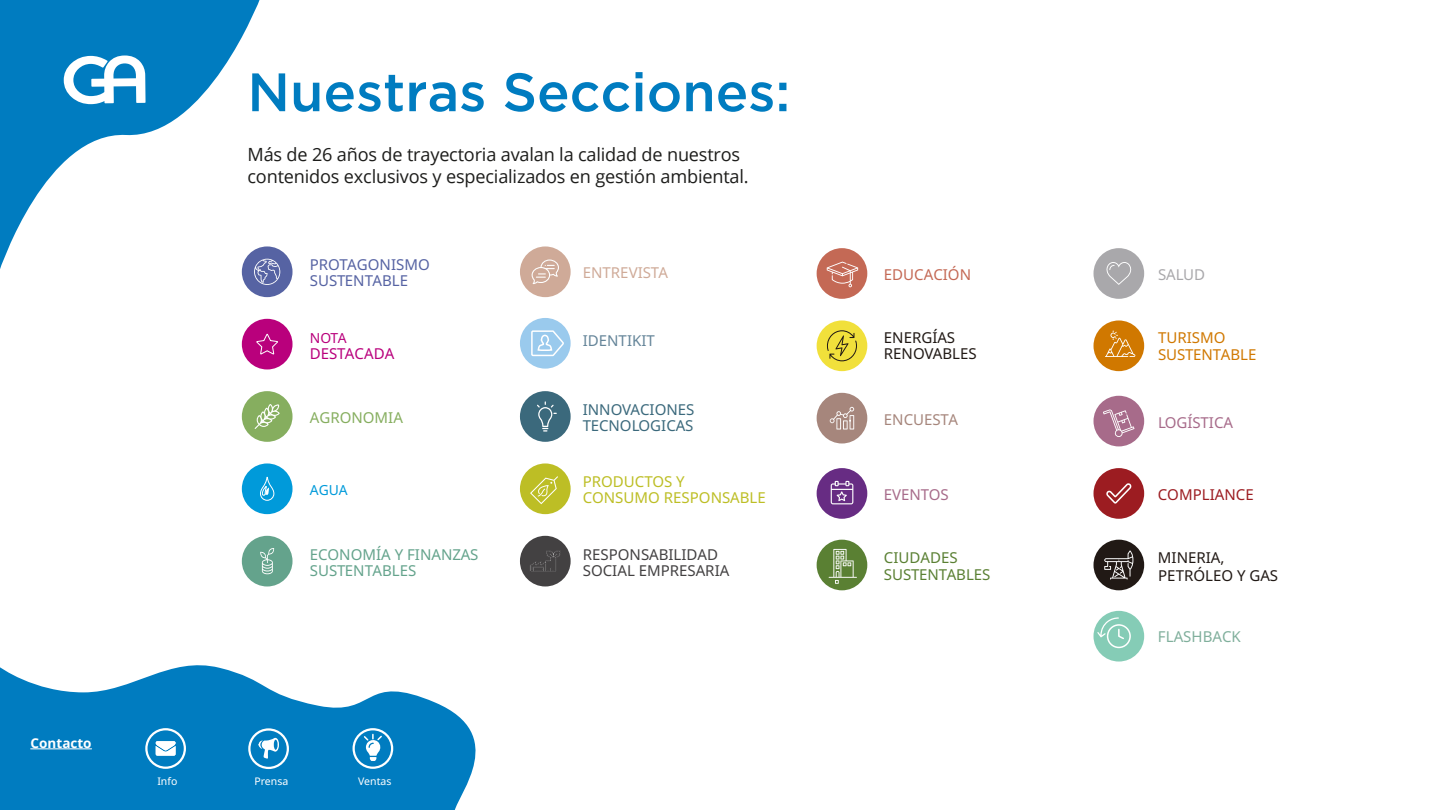
<style>
.page{position:relative;width:1440px;height:810px;background:#fff}
.page>*{position:absolute;margin:0;border:0;box-sizing:border-box;transform-origin:0 0}
.t1{font:500 54px "Gotham";color:#007cc0}
.t2{font:18.15px/21.8px "Open Sans";letter-spacing:-.01em;color:#1d1d1b}
.t3{font:15.08px/15.8px "Noto Sans";color:#211915}
.t4{font:15.08px/16.2px "Noto Sans";color:#434142}
.t5{font:15.08px/16.2px "Noto Sans";color:#64a38c}
.t6{font:15.08px/16.2px "Noto Sans";color:#bdbe25}
.t7{font:15.08px/16.2px "Noto Sans";color:#3b697c}
.t8{font:15.08px/16.2px "Noto Sans";color:#5663a3}
.t9{font:15.08px "Noto Sans";color:#5a8033}
.t10{font:15.08px/17.2px "Noto Sans";color:#d07800}
.t11{font:15.08px "Noto Sans";color:#a76b8a}
.t12{font:15.08px "Noto Sans";color:#9c1c21}
.t13{font:15.08px "Noto Sans";color:#cfaa98}
.t14{font:15.08px "Noto Sans";color:#658599}
.t15{font:15.08px "Noto Sans";color:#80af9c}
.t16{font:15.08px "Noto Sans";color:#b9007c}
.t17{font:15.08px "Noto Sans";color:#86ae5f}
.t18{font:15.08px "Noto Sans";color:#c46955}
.t19{font:15.08px "Noto Sans";color:#a6867c}
.t20{font:15.08px "Noto Sans";letter-spacing:-.005em;color:#a9a8ab}
.t21{font:13.88px "Noto Sans";color:#b9007c}
.t22{font:13.88px "Noto Sans";color:#009ada}
.t23{font:700 13.5px "Noto Sans";color:#fff}
.t24{font:10.5px "Noto Sans";color:#fff}
</style>
<div class="page">
<div style="left:817px;top:393px;width:50px;height:51px;background:#a6867c;border-radius:50%"></div>
<svg style="left:830px;top:407px;width:24px;height:22px"></svg>
<div style="left:242px;top:246px;width:51px;height:51px;background:#5663a3;border-radius:50%"></div>
<svg style="left:254px;top:259px;width:26px;height:26px"></svg>
<div style="left:520px;top:246px;width:51px;height:51px;background:#cfaa98;border-radius:50%"></div>
<svg style="left:532px;top:260px;width:27px;height:24px"></svg>
<div style="left:242px;top:319px;width:51px;height:50px;background:#b9007c;border-radius:50%"></div>
<svg style="left:256px;top:333px;width:22px;height:22px"></svg>
<div style="left:520px;top:318px;width:51px;height:51px;background:#9acaed;border-radius:50%"></div>
<div style="left:242px;top:463px;width:51px;height:51px;background:#009ada;border-radius:50%"></div>
<svg style="left:260px;top:477px;width:15px;height:24px"></svg>
<div style="left:520px;top:391px;width:51px;height:51px;background:#3b697c;border-radius:50%"></div>
<svg style="left:537px;top:401px;width:20px;height:31px"></svg>
<div style="left:242px;top:536px;width:51px;height:50px;background:#64a38c;border-radius:50%"></div>
<svg style="left:260px;top:548px;width:14px;height:26px"></svg>
<div style="left:520px;top:536px;width:51px;height:50px;background:#434142;border-radius:50%"></div>
<svg style="left:530px;top:551px;width:30px;height:21px"></svg>
<div style="left:1094px;top:248px;width:50px;height:51px;background:#a9a8ab;border-radius:50%"></div>
<svg style="left:1106px;top:262px;width:25px;height:23px"></svg>
<div style="left:817px;top:320px;width:50px;height:51px;background:#f1e03b;border-radius:50%"></div>
<svg style="left:827px;top:330px;width:30px;height:31px"></svg>
<div style="left:242px;top:391px;width:51px;height:51px;background:#86ae5f;border-radius:50%"></div>
<svg style="left:255px;top:404px;width:25px;height:25px"></svg>
<div style="left:817px;top:248px;width:50px;height:51px;background:#c46955;border-radius:50%"></div>
<svg style="left:827px;top:262px;width:31px;height:25px"></svg>
<div style="left:520px;top:463px;width:51px;height:51px;background:#bdbe25;border-radius:50%"></div>
<svg style="left:530px;top:476px;width:28px;height:28px"></svg>
<div style="left:1094px;top:320px;width:50px;height:51px;background:#d07800;border-radius:50%"></div>
<svg style="left:1105px;top:331px;width:30px;height:26px"></svg>
<div style="left:1094px;top:396px;width:50px;height:50px;background:#a76b8a;border-radius:50%"></div>
<svg style="left:1103px;top:409px;width:31px;height:28px"></svg>
<div style="left:817px;top:468px;width:50px;height:51px;background:#672c83;border-radius:50%"></div>
<svg style="left:831px;top:481px;width:22px;height:23px"></svg>
<div style="left:1094px;top:468px;width:50px;height:51px;background:#9c1c21;border-radius:50%"></div>
<svg style="left:1106px;top:483px;width:26px;height:21px"></svg>
<div style="left:1094px;top:540px;width:50px;height:50px;background:#211915;border-radius:50%"></div>
<svg style="left:1104px;top:550px;width:29px;height:30px"></svg>
<div style="left:817px;top:540px;width:50px;height:50px;background:#5a8033;border-radius:50%"></div>
<svg style="left:829px;top:549px;width:28px;height:35px"></svg>
<div style="left:1094px;top:611px;width:50px;height:51px;background:#85ccb6;border-radius:50%"></div>
<div style="left:1107px;top:624px;width:24px;height:24px;border:2px solid #fff;border-radius:50%"></div>
<svg style="left:1097px;top:617px;width:28px;height:23px"></svg>
<svg style="left:531px;top:330px;width:33px;height:27px"></svg>
<svg style="left:0;top:665px;width:476px;height:145px;fill:#007cc0"></svg>
<div style="left:145px;top:728px;width:41px;height:41px;border:2px solid #fff;border-radius:50%"></div>
<svg style="left:156px;top:741px;width:20px;height:15px"></svg>
<div style="left:248px;top:728px;width:41px;height:41px;border:2px solid #fff;border-radius:50%"></div>
<svg style="left:258px;top:738px;width:21px;height:21px"></svg>
<div style="left:353px;top:728px;width:40px;height:41px;border:2px solid #fff;border-radius:50%"></div>
<svg style="left:362px;top:734px;width:21px;height:27px"></svg>
<hr style="left:31px;top:749px;width:61px;height:1px;background:#fff">
<svg style="left:0;top:0;width:260px;height:269px"></svg>
<svg style="left:64px;top:55px;width:82px;height:49px"></svg>
<p class="t23" style="left:31px;top:733px;width:62px">Contacto</p>
<h1 class="t1" style="left:247px;top:61px;width:545px">Nuestras Secciones:</h1>
<p class="t2" style="left:248px;top:143px;width:503px">Más de 26 años de trayectoria avalan la calidad de nuestros contenidos exclusivos y especializados en gestión ambiental.</p>
<p class="t8" style="left:310px;top:257px;width:122px">PROTAGONISMO<br>SUSTENTABLE</p>
<p class="t13" style="left:583px;top:262px;width:87px">ENTREVISTA</p>
<p class="t21" style="left:310px;top:328px;width:39px">NOTA</p>
<p class="t16" style="left:310px;top:343px;width:86px">DESTACADA</p>
<p class="t14" style="left:583px;top:330px;width:74px">IDENTIKIT</p>
<p class="t17" style="left:310px;top:407px;width:95px">AGRONOMIA</p>
<p class="t7" style="left:583px;top:402px;width:113px">INNOVACIONES<br>TECNOLOGICAS</p>
<p class="t22" style="left:310px;top:480px;width:39px">AGUA</p>
<p class="t6" style="left:583px;top:474px;width:185px">PRODUCTOS Y<br>CONSUMO RESPONSABLE</p>
<p class="t5" style="left:310px;top:546px;width:170px">ECONOMÍA Y FINANZAS<br>SUSTENTABLES</p>
<p class="t4" style="left:583px;top:546px;width:148px">RESPONSABILIDAD<br>SOCIAL EMPRESARIA</p>
<p class="t24" style="left:157px;top:774px;width:22px">Info</p>
<p class="t24" style="left:254px;top:774px;width:35px">Prensa</p>
<p class="t24" style="left:358px;top:774px;width:35px">Ventas</p>
<p class="t18" style="left:884px;top:264px;width:89px">EDUCACIÓN</p>
<p class="t20" style="left:1158px;top:264px;width:49px">SALUD</p>
<p class="t3" style="left:884px;top:330px;width:94px">ENERGÍAS<br>RENOVABLES</p>
<p class="t10" style="left:1158px;top:329px;width:100px">TURISMO<br>SUSTENTABLE</p>
<p class="t19" style="left:884px;top:409px;width:76px">ENCUESTA</p>
<p class="t11" style="left:1158px;top:411px;width:77px">LOGÍSTICA</p>
<p class="t11" style="left:884px;top:484px;width:66px">EVENTOS</p>
<p class="t12" style="left:1158px;top:484px;width:97px">COMPLIANCE</p>
<p class="t9" style="left:884px;top:547px;width:75px">CIUDADES</p>
<p class="t3" style="left:1158px;top:550px;width:68px">MINERIA,</p>
<p class="t9" style="left:884px;top:564px;width:108px">SUSTENTABLES</p>
<p class="t3" style="left:1158px;top:568px;width:122px">PETRÓLEO Y GAS</p>
<p class="t15" style="left:1158px;top:626px;width:84px">FLASHBACK</p>
</div>
